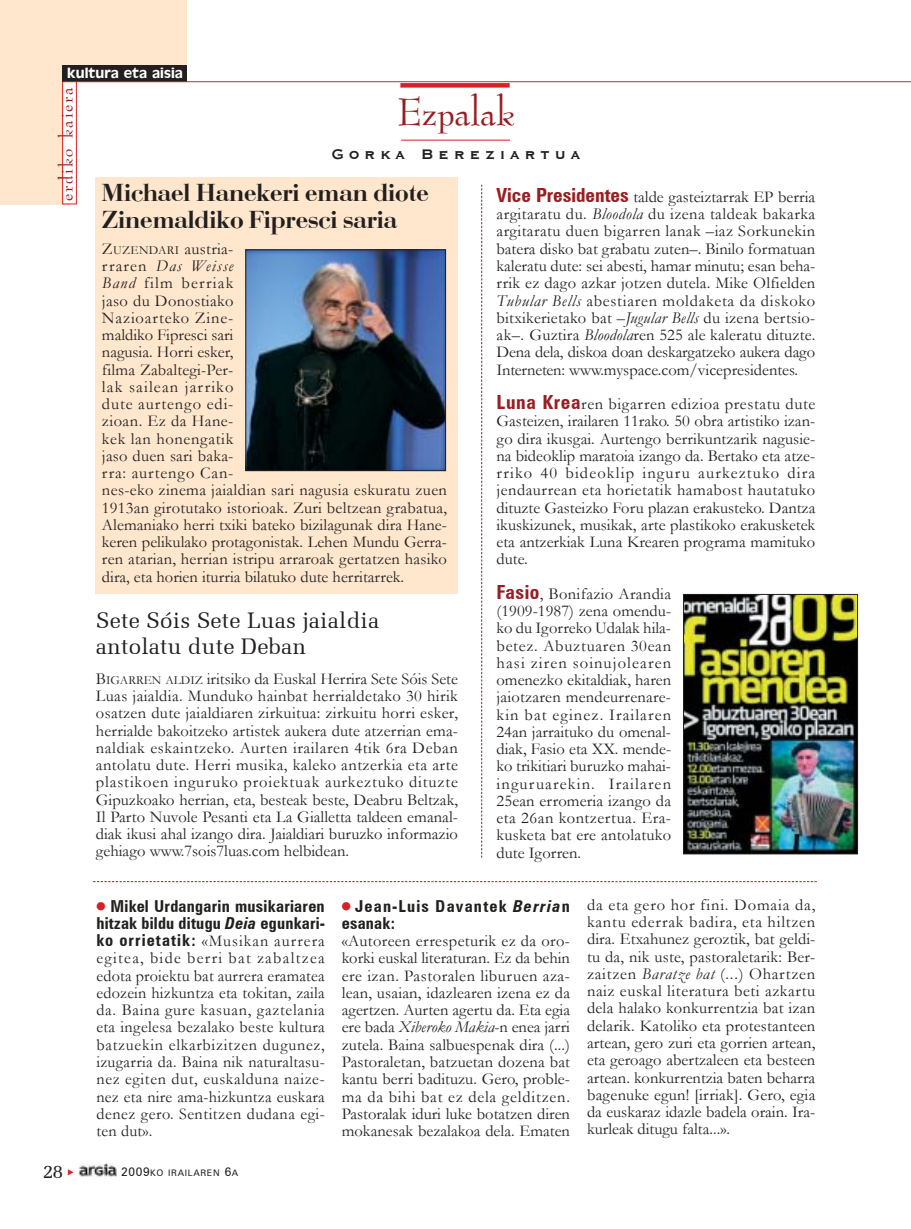
<style>
.page{position:relative;width:911px;height:1229px;background:#fff}
.page>*{position:absolute;margin:0;border:0;box-sizing:border-box;transform-origin:0 0}
.t1{font:45px "Bernadette";color:#971e22}
.t2{font:25.5px/27px "Bodoni";color:#231f1f}
.t3{font:22.5px/25.5px "Memoir";color:#231f1f}
.t4{font:21px "Bernadette";letter-spacing:.09em;color:#971e22}
.t5{font:19.5px "Memoir";color:#231f1f}
.t6{font:18px "Copprpl Goth Bd BT";letter-spacing:.255em;color:#231f1f}
.t7{font:16.5px/17.2px "Garamond";letter-spacing:.005em;color:#231f1f;text-align:justify}
.t8{font:700 16.5px/17.2px "Zurich Cn BT";letter-spacing:.015em;color:#231f1f;text-align:right}
.t9{font:700 16.5px/17.2px "Zurich Cn BT";letter-spacing:.075em;color:#231f1f}
.t10{font:15px "Antique Olive";letter-spacing:.005em;color:#fff}
.t11{font:9px "Zurich BT";letter-spacing:.075em;color:#231f1f}
.s1{font-size:12.3px}
.s2{font-style:italic}
.s3{font-family:"Zurich Cn BT";font-weight:700;font-size:19.5px;color:#971e22}
.s4{font-family:"Zurich Cn BT";font-weight:700}
.s5{font-size:12px}
</style>
<div class="page">
<div style="left:8px;top:0;width:178px;height:67px;background:#ffe7ce"></div>
<div style="left:0;top:0;width:69px;height:204px;background:#ffe7ce"></div>
<div style="left:63px;top:81px;width:13px;height:123px;background:#fff"></div>
<div style="left:62px;top:81px;width:15px;height:123px;border:1px solid #da2027"></div>
<div style="left:62px;top:65px;width:124px;height:17px;background:#231f1f"></div>
<hr style="left:63px;top:81px;width:847px;height:1px;background:#da2027">
<div style="left:400px;top:83px;width:109px;height:5px;background:#da2027"></div>
<img style="left:79px;top:1163px;width:38px;height:14px">
<svg style="left:481px;top:185px;width:1px;height:672px"></svg>
<svg style="left:93px;top:881px;width:723px;height:1px"></svg>
<div style="left:95px;top:177px;width:362px;height:416px;background:#ffe7ce"></div>
<hr style="left:401px;top:140px;width:109px;height:1px;background:#da2027">
<img style="left:685px;top:596px;width:170px;height:256px">
<div style="left:683px;top:594px;width:174px;height:260px;border:1px solid #231f1f"></div>
<img style="left:247px;top:251px;width:197px;height:218px">
<div style="left:245px;top:249px;width:201px;height:222px;border:1px solid #231f1f"></div>
<p class="t10" style="left:67px;top:67px;width:117px">kultura eta aisia</p>
<p class="t4" style="left:56px;top:201px;width:116px;rotate:-90deg">erdiko kaiera</p>
<p class="t5" style="left:43px;top:1160px;width:22px">28</p>
<h1 class="t1" style="left:397px;top:90px;width:119px">Ezpalak</h1>
<p class="t6" style="left:331px;top:144px;width:250px">Gorka Bereziartua</p>
<h2 class="t2" style="left:102px;top:182px;width:328px">Michael Hanekeri eman diote<br>Zinemaldiko Fipresci saria</h2>
<p class="t7" style="left:102px;top:240px;width:346px;text-align:left">Z<span class="s1">UZENDARI</span> austria-<br>rraren <span class="s2">Das Weisse<br>Band</span> film berriak<br>jaso du Donostiako<br>Nazioarteko Zine-<br>maldiko Fipresci sari<br>nagusia. Horri esker,<br>filma Zabaltegi-Per-<br>lak sailean jarriko<br>dute aurtengo edi-<br>zioan. Ez da Hane-<br>kek lan honengatik<br>jaso duen sari baka-<br>rra: aurtengo Can-<br>nes-eko zinema jaialdian sari nagusia eskuratu zuen<br>1913an girotutako istorioak. Zuri beltzean grabatua,<br>Alemaniako herri txiki bateko bizilagunak dira Hane&shy;keren pelikulako protagonistak. Lehen Mundu Gerra&shy;ren atarian, herrian istripu arraroak gertatzen hasiko dira, eta horien iturria bilatuko dute herritarrek.</p>
<p class="t7" style="left:496px;top:188px;width:320px"><span class="s3">Vice Presidentes</span> talde gasteiztarrak EP berria argitaratu du. <span class="s2">Bloodola</span> du izena taldeak bakarka argitaratu duen bigarren lanak ñiaz Sorkunekin batera disko bat grabatu zutenñ. Binilo formatuan kaleratu dute: sei abesti, hamar minutu; esan beha&shy;rrik ez dago azkar jotzen dutela. Mike Olfielden <span class="s2">Tubular Bells</span> abestiaren moldaketa da diskoko bitxikerietako bat ñ<span class="s2">Jugular Bells</span> du izena bertsio&shy;akñ. Guztira <span class="s2">Bloodola</span>ren 525 ale kaleratu dituzte.<br>Dena dela, diskoa doan deskargatzeko aukera dago Interneten: www.myspace.com/vicepresidentes.</p>
<p class="t7" style="left:496px;top:395px;width:320px"><span class="s3">Luna Krea</span>ren bigarren edizioa prestatu dute Gasteizen, irailaren 11rako. 50 obra artistiko izan&shy;go dira ikusgai. Aurtengo berrikuntzarik nagusie&shy;na bideoklip maratoia izango da. Bertako eta atze&shy;rriko 40 bideoklip inguru aurkeztuko dira jendaurrean eta horietatik hamabost hautatuko dituzte Gasteizko Foru plazan erakusteko. Dantza ikuskizunek, musikak, arte plastikoko erakusketek eta antzerkiak Luna Krearen programa mamituko dute.</p>
<p class="t7" style="left:496px;top:585px;width:176px"><span class="s3">Fasio</span>, Bonifazio Arandia (1909-1987) zena omendu&shy;ko du Igorreko Udalak hila&shy;betez. Abuztuaren 30ean hasi ziren soinujolearen omenezko ekitaldiak, haren jaiotzaren mendeurrenare&shy;kin bat eginez. Irailaren 24an jarraituko du omenal&shy;diak, Fasio eta XX. mende&shy;ko trikitiari buruzko mahai&shy;inguruarekin. Irailaren 25ean erromeria izango da eta 26an kontzertua. Era&shy;kusketa bat ere antolatuko dute Igorren.</p>
<h3 class="t3" style="left:96px;top:608px;width:285px">Sete SÛis Sete Luas jaialdia antolatu dute Deban</h3>
<p class="t7" style="left:96px;top:670px;width:363px">B<span class="s1">IGARREN ALDIZ</span> iritsiko da Euskal Herrira Sete SÛis Sete Luas jaialdia. Munduko hainbat herrialdetako 30 hirik osatzen dute jaialdiaren zirkuitua: zirkuitu horri esker, herrialde bakoitzeko artistek aukera dute atzerrian ema&shy;naldiak eskaintzeko. Aurten irailaren 4tik 6ra Deban antolatu dute. Herri musika, kaleko antzerkia eta arte plastikoen inguruko proiektuak aurkeztuko dituzte Gipuzkoako herrian, eta, besteak beste, Deabru Beltzak, Il Parto Nuvole Pesanti eta La Gialletta taldeen emanal&shy;diak ikusi ahal izango dira. Jaialdiari buruzko informazio gehiago www.7sois7luas.com helbidean.</p>
<p class="t8" style="left:96px;top:897px;width:230px">Mikel Urdangarin musikariaren hitzak bildu ditugu <span class="s2">Deia</span> egunkari-</p>
<p class="t7" style="left:96px;top:932px;width:230px"><span class="s4">ko orrietatik:</span> ´Musikan aurrera egitea, bide berri bat zabaltzea edota proiektu bat aurrera eramatea edozein hizkuntza eta tokitan, zaila da. Baina gure kasuan, gaztelania eta ingelesa bezalako beste kultura batzuekin elkarbizitzen dugunez, izugarria da. Baina nik naturaltasu&shy;nez egiten dut, euskalduna naize&shy;nez eta nire ama-hizkuntza euskara denez gero. Sentitzen dudana egi&shy;ten dutª.</p>
<p class="t7" style="left:587px;top:896px;width:230px">da eta gero hor fini. Domaia da, kantu ederrak badira, eta hiltzen dira. Etxahunez geroztik, bat geldi&shy;tu da, nik uste, pastoraletarik: Ber&shy;zaitzen <span class="s2">Baratze bat</span> (...) Ohartzen naiz euskal literatura beti azkartu dela halako konkurrentzia bat izan delarik. Katoliko eta protestanteen artean, gero zuri eta gorrien artean, eta geroago abertzaleen eta besteen artean. konkurrentzia baten beharra bagenuke egun! [irriak]. Gero, egia da euskaraz idazle badela orain. Ira&shy;kurleak ditugu falta...ª.</p>
<p class="t9" style="left:342px;top:897px;width:230px;text-indent:13px">Jean-Luis Davantek <span class="s2">Berria</span>n esanak:</p>
<p class="t7" style="left:342px;top:932px;width:230px">´Autoreen errespeturik ez da oro&shy;korki euskal literaturan. Ez da behin ere izan. Pastoralen liburuen aza&shy;lean, usaian, idazlearen izena ez da agertzen. Aurten agertu da. Eta egia ere bada <span class="s2">Xiberoko Makia</span>-n enea jarri zutela. Baina salbuespenak dira (...)<br>Pastoraletan, batzuetan dozena bat kantu berri badituzu. Gero, proble&shy;ma da bihi bat ez dela gelditzen.<br>Pastoralak iduri luke botatzen diren mokanesak bezalakoa dela. Ematen</p>
<p class="t11" style="left:121px;top:1167px;width:119px"><span class="s5">2009</span>KO IRAILAREN <span class="s5">6</span>A</p>
</div>
